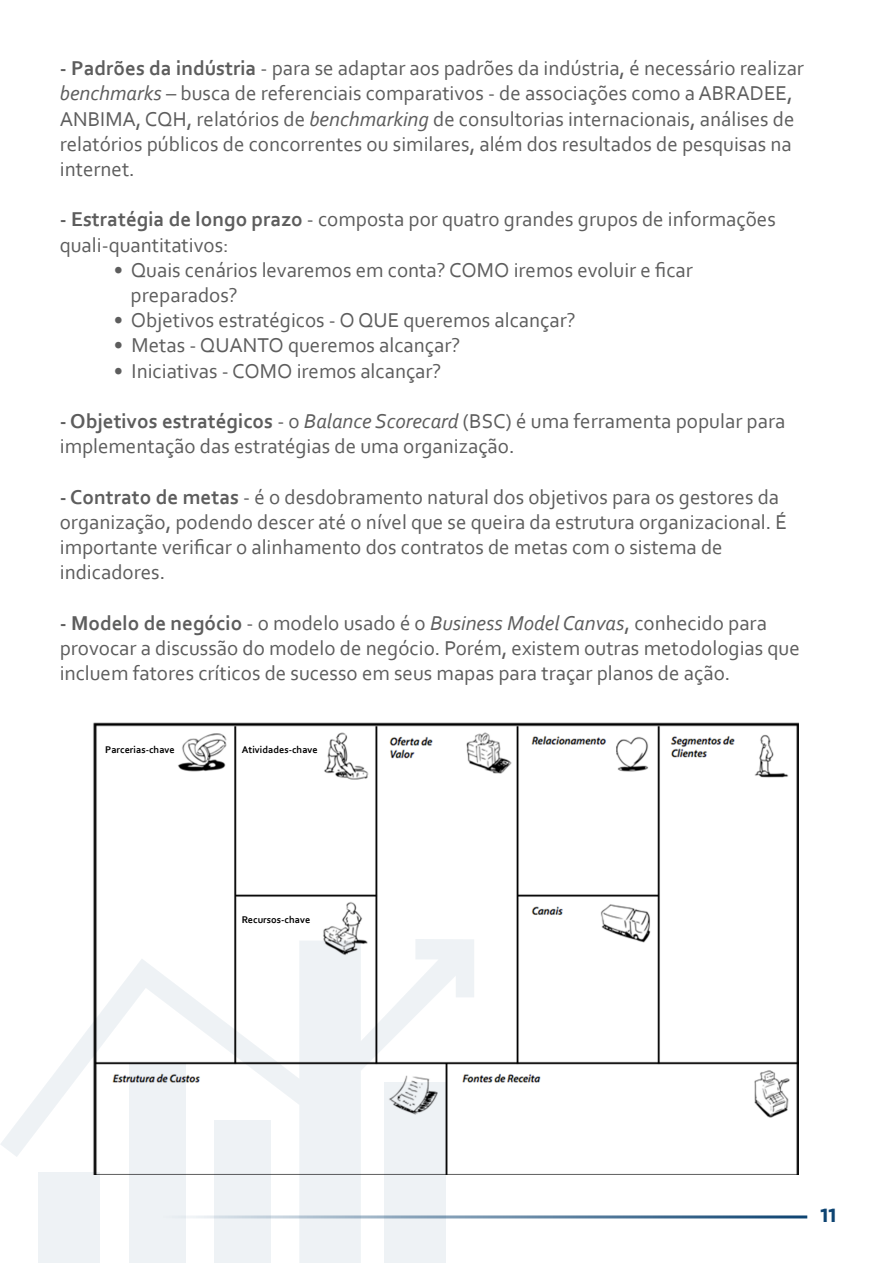
<style>
.page{position:relative;width:893px;height:1263px;background:#fff}
.page>*{position:absolute;margin:0;border:0;box-sizing:border-box;transform-origin:0 0}
.t1{font:21px/25.2px "Corbel";color:#5d5d5d}
.t2{font:800 19.65px "Flexo";color:#0e4472}
.t3{font:700 10.2px "Corbel";color:#000}
.s1{font-weight:700}
.s2{font-style:italic}
</style>
<div class="page">
<svg style="left:1px;top:1031px;width:473px;height:232px;fill:#eef2f5"></svg>
<hr style="left:60px;top:1215px;width:747px;height:3px;background:#fff">
<img style="left:87px;top:722px;width:711px;height:453px">
<div style="left:105px;top:732px;width:59px;height:36px;background:#fff"></div>
<div style="left:242px;top:732px;width:58px;height:36px;background:#fff"></div>
<div style="left:242px;top:902px;width:58px;height:36px;background:#fff"></div>
<p class="t1" style="left:60px;top:55px;width:746px"><span class="s1">- Padrões da indústria</span> - para se adaptar aos padrões da indústria, é necessário realizar <span class="s2">benchmarks</span> – busca de referenciais comparativos - de associações como a ABRADEE, ANBIMA, CQH, relatórios de <span class="s2">benchmarking</span> de consultorias internacionais, análises de relatórios públicos de concorrentes ou similares, além dos resultados de pesquisas na internet.</p>
<p class="t1" style="left:60px;top:206px;width:717px"><span class="s1">- Estratégia de longo prazo</span> - composta por quatro grandes grupos de informações quali-quantitativos:</p>
<p class="t1" style="left:131px;top:257px;width:564px;text-indent:-17px">• Quais cenários levaremos em conta? COMO iremos evoluir e ficar preparados?</p>
<p class="t1" style="left:114px;top:307px;width:463px">• Objetivos estratégicos - O QUE queremos alcançar?</p>
<p class="t1" style="left:114px;top:332px;width:348px">• Metas - QUANTO queremos alcançar?</p>
<p class="t1" style="left:114px;top:357px;width:329px">• Iniciativas - COMO iremos alcançar?</p>
<p class="t1" style="left:60px;top:408px;width:727px"><span class="s1">- Objetivos estratégicos</span> - o <span class="s2">Balance Scorecard</span> (BSC) é uma ferramenta popular para implementação das estratégias de uma organização.</p>
<p class="t1" style="left:60px;top:483px;width:729px"><span class="s1">- Contrato de metas</span> - é o desdobramento natural dos objetivos para os gestores da organização, podendo descer até o nível que se queira da estrutura organizacional. É importante verificar o alinhamento dos contratos de metas com o sistema de indicadores.</p>
<p class="t1" style="left:60px;top:609px;width:742px"><span class="s1">- Modelo de negócio</span> - o modelo usado é o <span class="s2">Business Model Canvas</span>, conhecido para provocar a discussão do modelo de negócio. Porém, existem outras metodologias que incluem fatores críticos de sucesso em seus mapas para traçar planos de ação.</p>
<p class="t3" style="left:105px;top:744px;width:71px">Parcerias-chave</p>
<p class="t3" style="left:242px;top:744px;width:78px">Atividades-chave</p>
<p class="t3" style="left:242px;top:913px;width:70px">Recursos-chave</p>
<p class="t2" style="left:820px;top:1203px;width:17px">11</p>
</div>
